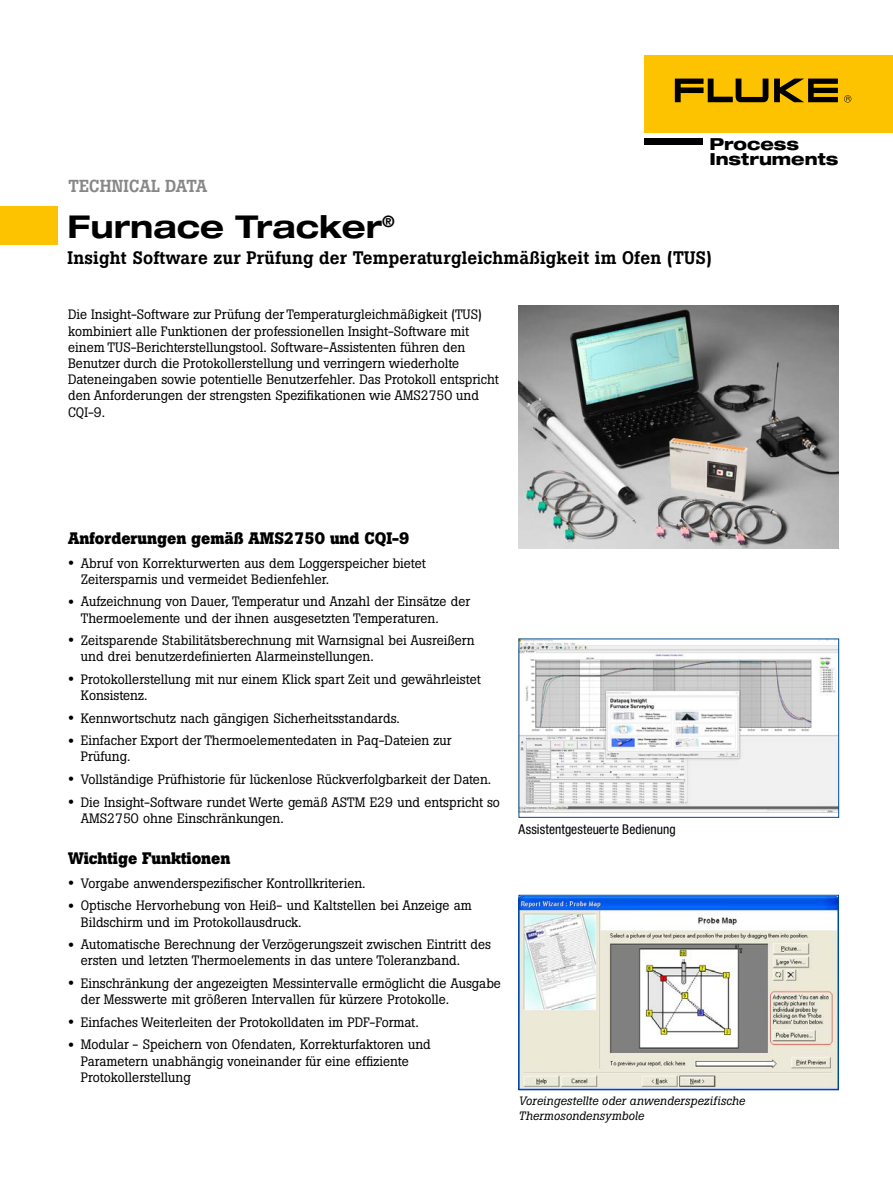
<style>
.page{position:relative;width:893px;height:1188px;background:#fff}
.page>*{position:absolute;margin:0;border:0;box-sizing:border-box;transform-origin:0 0}
.t1{font:700 expanded 31.5px "Helvetica Neue LT Std";color:#000}
.t2{font:500 18px "Boton Pro";letter-spacing:.01em;color:#000}
.t3{font:500 17.25px "Boton Pro";letter-spacing:.01em;color:#878787}
.t4{font:800 expanded 16.65px/15.5px "Helvetica Neue LT Std";letter-spacing:-.005em;color:#000}
.t5{font:700 16.5px "Boton Pro";color:#000}
.t6{font:13.5px/16.2px "Boton Pro";color:#000}
.t7{font:condensed 13.5px "Helvetica Neue LT Pro";letter-spacing:.005em;color:#000}
.t8{font:italic 12px/14.4px "Boton Pro";letter-spacing:.01em;color:#000}
.s1{font-family:"Helvetica Neue LT Pro";font-size:12px}
</style>
<div class="page">
<img style="left:521px;top:641px;width:316px;height:171px">
<div style="left:519px;top:639px;width:320px;height:179px;border:1px solid #004b93"></div>
<img style="left:521px;top:897px;width:316px;height:191px">
<div style="left:519px;top:895px;width:320px;height:195px;border:1px solid #004b93"></div>
<div style="left:644px;top:55px;width:249px;height:77px;background:#fdc300"></div>
<svg style="left:675px;top:79px;width:163px;height:23px"></svg>
<div style="left:644px;top:138px;width:59px;height:6px;background:#000"></div>
<svg style="left:844px;top:95px;width:7px;height:8px"></svg>
<img style="left:519px;top:306px;width:320px;height:242px">
<div style="left:0;top:206px;width:58px;height:38px;background:#fdc300"></div>
<p class="t3" style="left:68px;top:174px;width:140px">TECHNICAL DATA</p>
<p class="t4" style="left:709px;top:136px;width:131px">Process<br>Instruments</p>
<h1 class="t1" style="left:68px;top:207px;width:328px">Furnace Tracker<sup>®</sup></h1>
<h2 class="t2" style="left:68px;top:246px;width:646px">Insight Software zur Prüfung der Temperaturgleichmäßigkeit im Ofen (TUS)</h2>
<p class="t6" style="left:68px;top:307px;width:432px">Die Insight-Software zur Prüfung der Temperaturgleichmäßigkeit (TUS) kombiniert alle Funktionen der professionellen Insight-Software mit einem TUS-Berichterstellungstool. Software-Assistenten führen den Benutzer durch die Protokollerstellung und verringern wiederholte Dateneingaben sowie potentielle Benutzerfehler. Das Protokoll entspricht den Anforderungen der strengsten Spezifikationen wie AMS2750 und CQI-9.</p>
<p class="t5" style="left:68px;top:527px;width:343px">Anforderungen gemäß AMS2750 und CQI-9</p>
<p class="t6" style="left:81px;top:555px;width:347px;text-indent:-13px"><span class="s1">•</span> Abruf von Korrekturwerten aus dem Loggerspeicher bietet<br>Zeitersparnis und vermeidet Bedienfehler.</p>
<p class="t6" style="left:81px;top:594px;width:391px;text-indent:-13px"><span class="s1">•</span> Aufzeichnung von Dauer, Temperatur und Anzahl der Einsätze der<br>Thermoelemente und der ihnen ausgesetzten Temperaturen.</p>
<p class="t6" style="left:81px;top:632px;width:395px;text-indent:-13px"><span class="s1">•</span> Zeitsparende Stabilitätsberechnung mit Warnsignal bei Ausreißern und drei benutzerdefinierten Alarmeinstellungen.</p>
<p class="t6" style="left:81px;top:671px;width:402px;text-indent:-13px"><span class="s1">•</span> Protokollerstellung mit nur einem Klick spart Zeit und gewährleistet<br>Konsistenz.</p>
<p class="t6" style="left:68px;top:710px;width:333px"><span class="s1">•</span> Kennwortschutz nach gängigen Sicherheitsstandards.</p>
<p class="t6" style="left:81px;top:732px;width:372px;text-indent:-13px"><span class="s1">•</span> Einfacher Export der Thermoelementedaten in Paq-Dateien zur<br>Prüfung.</p>
<p class="t6" style="left:68px;top:771px;width:425px"><span class="s1">•</span> Vollständige Prüfhistorie für lückenlose Rückverfolgbarkeit der Daten.</p>
<p class="t6" style="left:81px;top:794px;width:421px;text-indent:-13px"><span class="s1">•</span> Die Insight-Software rundet Werte gemäß ASTM E29 und entspricht so<br>AMS2750 ohne Einschränkungen.</p>
<p class="t5" style="left:68px;top:848px;width:164px">Wichtige Funktionen</p>
<p class="t6" style="left:68px;top:875px;width:299px"><span class="s1">•</span> Vorgabe anwenderspezifischer Kontrollkriterien.</p>
<p class="t6" style="left:81px;top:898px;width:393px;text-indent:-13px"><span class="s1">•</span> Optische Hervorhebung von Heiß- und Kaltstellen bei Anzeige am<br>Bildschirm und im Protokollausdruck.</p>
<p class="t6" style="left:81px;top:936px;width:412px;text-indent:-13px"><span class="s1">•</span> Automatische Berechnung der Verzögerungszeit zwischen Eintritt des ersten und letzten Thermoelements in das untere Toleranzband.</p>
<p class="t6" style="left:81px;top:975px;width:422px;text-indent:-13px"><span class="s1">•</span> Einschränkung der angezeigten Messintervalle ermöglicht die Ausgabe der Messwerte mit größeren Intervallen für kürzere Protokolle.</p>
<p class="t6" style="left:68px;top:1014px;width:352px"><span class="s1">•</span> Einfaches Weiterleiten der Protokolldaten im PDF-Format.</p>
<p class="t6" style="left:81px;top:1037px;width:352px;text-indent:-13px"><span class="s1">•</span> Modular - Speichern von Ofendaten, Korrekturfaktoren und<br>Parametern unabhängig voneinander für eine effiziente<br>Protokollerstellung</p>
<p class="t7" style="left:519px;top:822px;width:158px">Assistentgesteuerte Bedienung</p>
<p class="t8" style="left:519px;top:1094px;width:228px">Voreingestellte oder anwenderspezifische<br>Thermosondensymbole</p>
</div>
